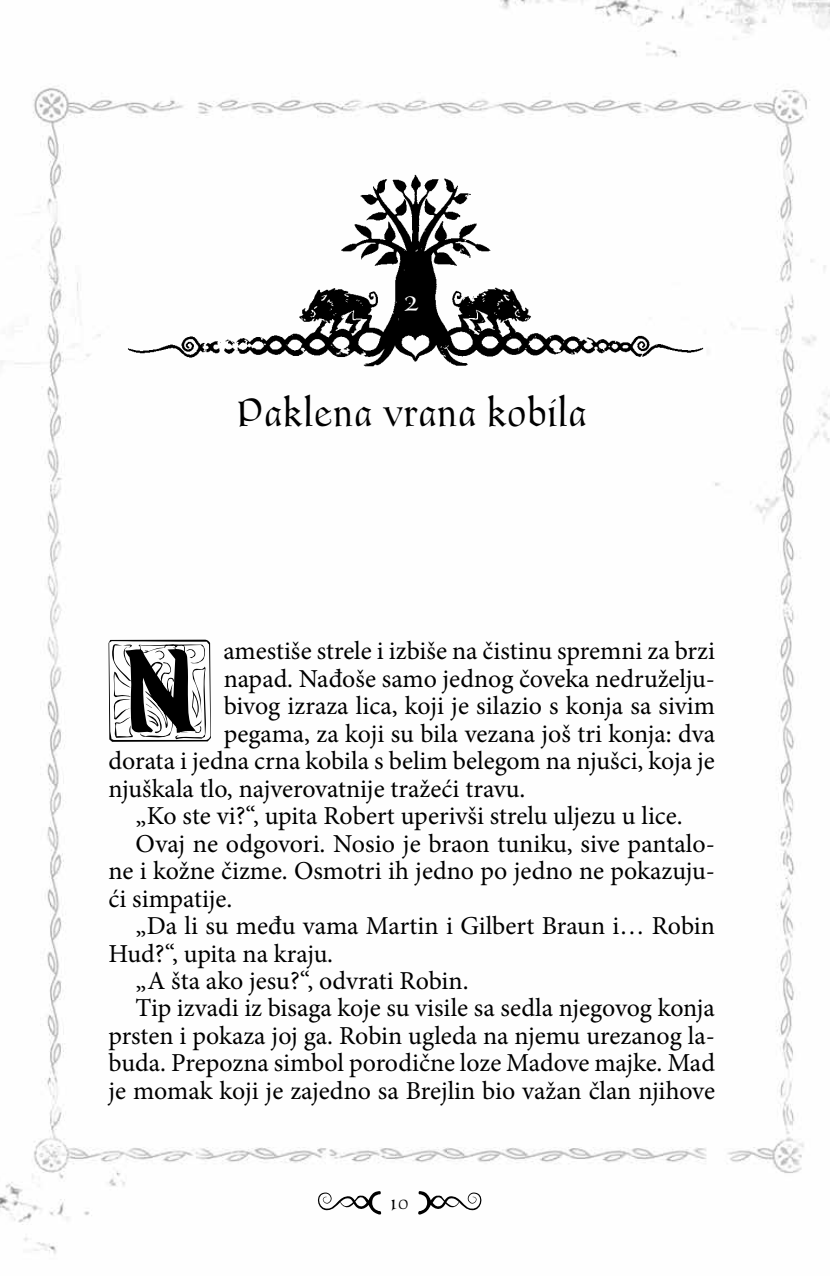
<style>
.page{position:relative;width:830px;height:1276px;background:#fff}
.page>*{position:absolute;margin:0;border:0;box-sizing:border-box;transform-origin:0 0}
.t1{font:45px "Goudy Thirty";color:#000}
.t2{font:33.75px "Goudy Thirty";color:#fff}
.t3{font:25.88px "Minion Pro";color:#000}
.t4{font:22.5px "Goudy Thirty";color:#000}
</style>
<div class="page">
<img style="left:0;top:0;width:829px;height:1254px">
<svg style="left:313px;top:1191px;width:68px;height:23px"></svg>
<svg style="left:417px;top:1191px;width:68px;height:23px"></svg>
<img style="left:0;top:159px;width:816px;height:235px">
<svg style="left:108px;top:639px;width:103px;height:103px"></svg>
<h2 class="t2" style="left:404px;top:282px;width:17px">2</h2>
<h1 class="t1" style="left:236px;top:389px;width:352px">Paklena vrana kobila</h1>
<p class="t3" style="left:223px;top:634px;width:493px">amestiše strele i izbiše na čistinu spremni za brzi</p>
<p class="t3" style="left:223px;top:661px;width:492px">napad. Nađoše samo jednog čoveka nedruželju-</p>
<p class="t3" style="left:223px;top:689px;width:492px">bivog izraza lica, koji je silazio s konja sa sivim</p>
<p class="t3" style="left:223px;top:716px;width:492px">pegama, za koji su bila vezana još tri konja: dva</p>
<p class="t3" style="left:108px;top:743px;width:607px">dorata i jedna crna kobila s belim belegom na njušci, koja je</p>
<p class="t3" style="left:108px;top:771px;width:418px">njuškala tlo, najverovatnije tražeći travu.</p>
<p class="t3" style="left:135px;top:798px;width:548px">„Ko ste vi?“, upita Robert uperivši strelu uljezu u lice.</p>
<p class="t3" style="left:135px;top:826px;width:580px">Ovaj ne odgovori. Nosio je braon tuniku, sive pantalo-</p>
<p class="t3" style="left:108px;top:853px;width:607px">ne i kožne čizme. Osmotri ih jedno po jedno ne pokazuju-</p>
<p class="t3" style="left:108px;top:881px;width:125px">ći simpatije.</p>
<p class="t3" style="left:135px;top:908px;width:580px">„Da li su među vama Martin i Gilbert Braun i… Robin</p>
<p class="t3" style="left:108px;top:936px;width:226px">Hud?“, upita na kraju.</p>
<p class="t3" style="left:135px;top:963px;width:334px">„A šta ako jesu?“, odvrati Robin.</p>
<p class="t3" style="left:135px;top:991px;width:580px">Tip izvadi iz bisaga koje su visile sa sedla njegovog konja</p>
<p class="t3" style="left:108px;top:1018px;width:607px">prsten i pokaza joj ga. Robin ugleda na njemu urezanog la-</p>
<p class="t3" style="left:108px;top:1045px;width:607px">buda. Prepozna simbol porodične loze Madove majke. Mad</p>
<p class="t3" style="left:108px;top:1073px;width:607px">je momak koji je zajedno sa Brejlin bio važan član njihove</p>
<p class="t4" style="left:388px;top:1190px;width:21px">10</p>
</div>
